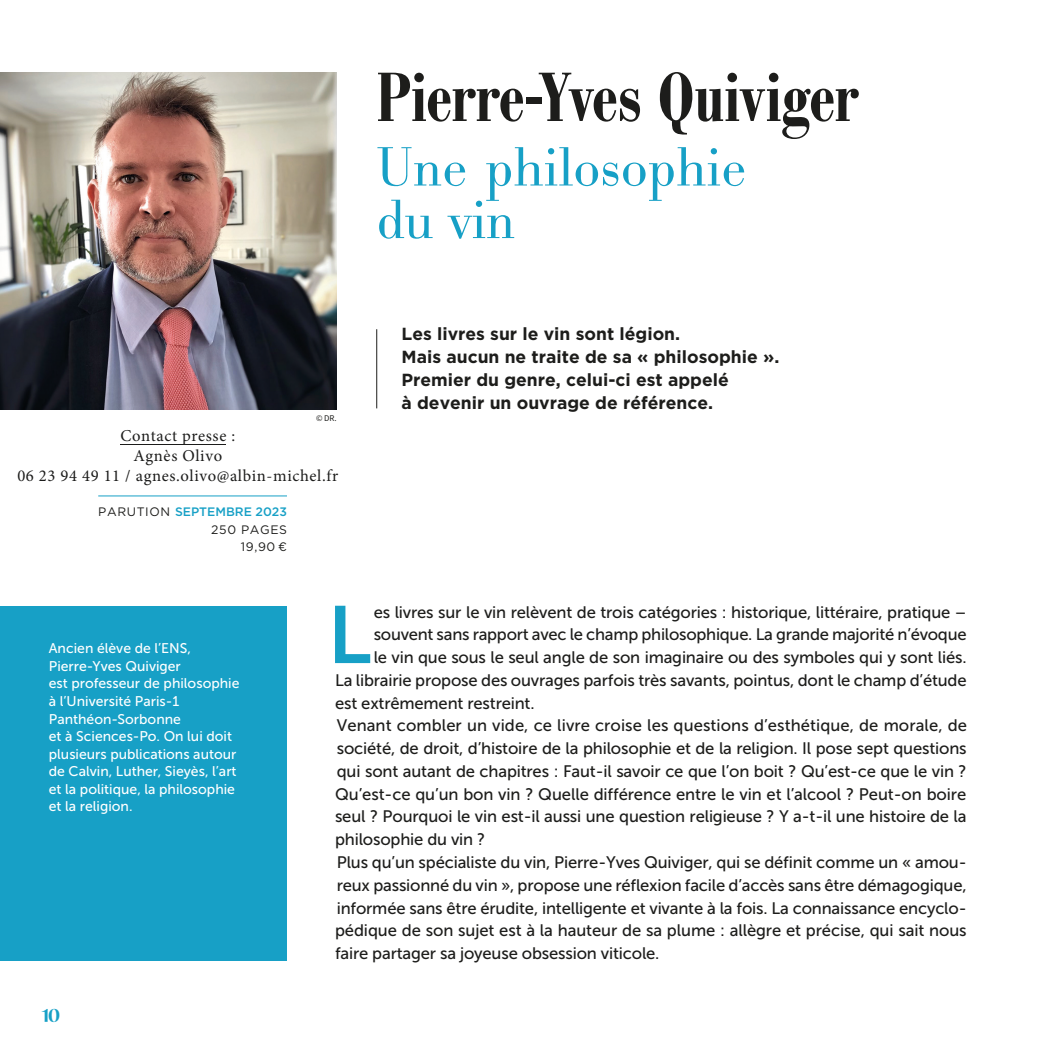
<style>
.page{position:relative;width:1042px;height:1041px;background:#fff}
.page>*{position:absolute;margin:0;border:0;box-sizing:border-box;transform-origin:0 0}
.t1{font:80.67px "Museo Sans 700";color:#17a0c6}
.t2{font:500 condensed 68.25px "Bodoni BE";color:#1d1d1b}
.t3{font:300 54.25px/52.5px "Bodoni BE";color:#17a0c6}
.t4{font:21px "Xillian Family";color:#17a0c6}
.t5{font:700 17.5px/22.8px "Gotham";color:#1d1d1b}
.t6{font:16.62px "Museo Sans 500";letter-spacing:-.01em;color:#1d1d1b}
.t7{font:16.62px/19.9px "Minion Pro";letter-spacing:.035em;color:#1c1c1b;text-align:center}
.t8{font:14px/17.5px "Museo Sans 500";color:#fff}
.t9{font:12.25px/17.5px "Gotham";letter-spacing:.05em;color:#1d1d1b;text-align:right}
.t10{font:8.75px "Source Sans Pro";color:#1d1d1b}
.s1{font-weight:500;color:#17a0c6}
</style>
<div class="page">
<div style="left:0;top:606px;width:287px;height:354px;background:#17a0c6"></div>
<img style="left:0;top:72px;width:337px;height:337px">
<hr style="left:98px;top:495px;width:189px;height:1px;background:#17a0c6">
<hr style="left:376px;top:329px;width:1px;height:79px;background:#1d1d1b">
<hr style="left:121px;top:444px;width:105px;height:1px;background:#1c1c1b">
<h2 class="t2" style="left:377px;top:60px;width:482px">Pierre-Yves Quiviger</h2>
<h3 class="t3" style="left:377px;top:142px;width:371px">Une philosophie du vin</h3>
<p class="t10" style="left:316px;top:412px;width:22px">© DR.</p>
<p class="t7" style="left:17px;top:425px;width:322px">Contact presse :<br>Agnès Olivo<br>06 23 94 49 11 / agnes.olivo@albin-michel.fr</p>
<p class="t9" style="left:98px;top:503px;width:190px">PARUTION <span class="s1">SEPTEMBRE 2023<br></span>250 PAGES<br>19,90 ¤</p>
<p class="t5" style="left:401px;top:322px;width:379px">Les livres sur le vin sont légion.<br>Mais aucun ne traite de sa « philosophie ».<br>Premier du genre, celui-ci est appelé<br>à devenir un ouvrage de référence.</p>
<p class="t8" style="left:49px;top:639px;width:192px">Ancien élève de l’ENS,<br>Pierre-Yves Quiviger<br>est professeur de philosophie à l’Université Paris-1<br>Panthéon-Sorbonne<br>et à Sciences-Po. On lui doit plusieurs publications autour de Calvin, Luther, Sieyès, l’art et la politique, la philosophie et la religion.</p>
<p class="t4" style="left:42px;top:1003px;width:20px">10</p>
<h1 class="t1" style="left:328px;top:590px;width:45px">L</h1>
<p class="t6" style="left:374px;top:602px;width:594px">es livres sur le vin relèvent de trois catégories : historique, littéraire, pratique –</p>
<p class="t6" style="left:374px;top:625px;width:594px">souvent sans rapport avec le champ philosophique. La grande majorité n’évoque</p>
<p class="t6" style="left:374px;top:648px;width:594px">le vin que sous le seul angle de son imaginaire ou des symboles qui y sont liés.</p>
<p class="t6" style="left:335px;top:671px;width:633px">La librairie propose des ouvrages parfois très savants, pointus, dont le champ d’étude</p>
<p class="t6" style="left:335px;top:693px;width:201px">est extrêmement restreint.</p>
<p class="t6" style="left:337px;top:716px;width:632px">Venant combler un vide, ce livre croise les questions d’esthétique, de morale, de</p>
<p class="t6" style="left:337px;top:739px;width:631px">société, de droit, d’histoire de la philosophie et de la religion. Il pose sept questions</p>
<p class="t6" style="left:337px;top:762px;width:631px">qui sont autant de chapitres : Faut-il savoir ce que l’on boit ? Qu’est-ce que le vin ?</p>
<p class="t6" style="left:335px;top:784px;width:633px">Qu’est-ce qu’un bon vin ? Quelle différence entre le vin et l’alcool ? Peut-on boire</p>
<p class="t6" style="left:335px;top:807px;width:633px">seul ? Pourquoi le vin est-il aussi une question religieuse ? Y a-t-il une histoire de la</p>
<p class="t6" style="left:335px;top:830px;width:152px">philosophie du vin ?</p>
<p class="t6" style="left:337px;top:853px;width:631px">Plus qu’un spécialiste du vin, Pierre-Yves Quiviger, qui se définit comme un « amou-</p>
<p class="t6" style="left:337px;top:875px;width:631px">reux passionné du vin », propose une réflexion facile d’accès sans être démagogique,</p>
<p class="t6" style="left:337px;top:898px;width:631px">informée sans être érudite, intelligente et vivante à la fois. La connaissance encyclo-</p>
<p class="t6" style="left:335px;top:921px;width:633px">pédique de son sujet est à la hauteur de sa plume : allègre et précise, qui sait nous</p>
<p class="t6" style="left:335px;top:943px;width:326px">faire partager sa joyeuse obsession viticole.</p>
</div>
